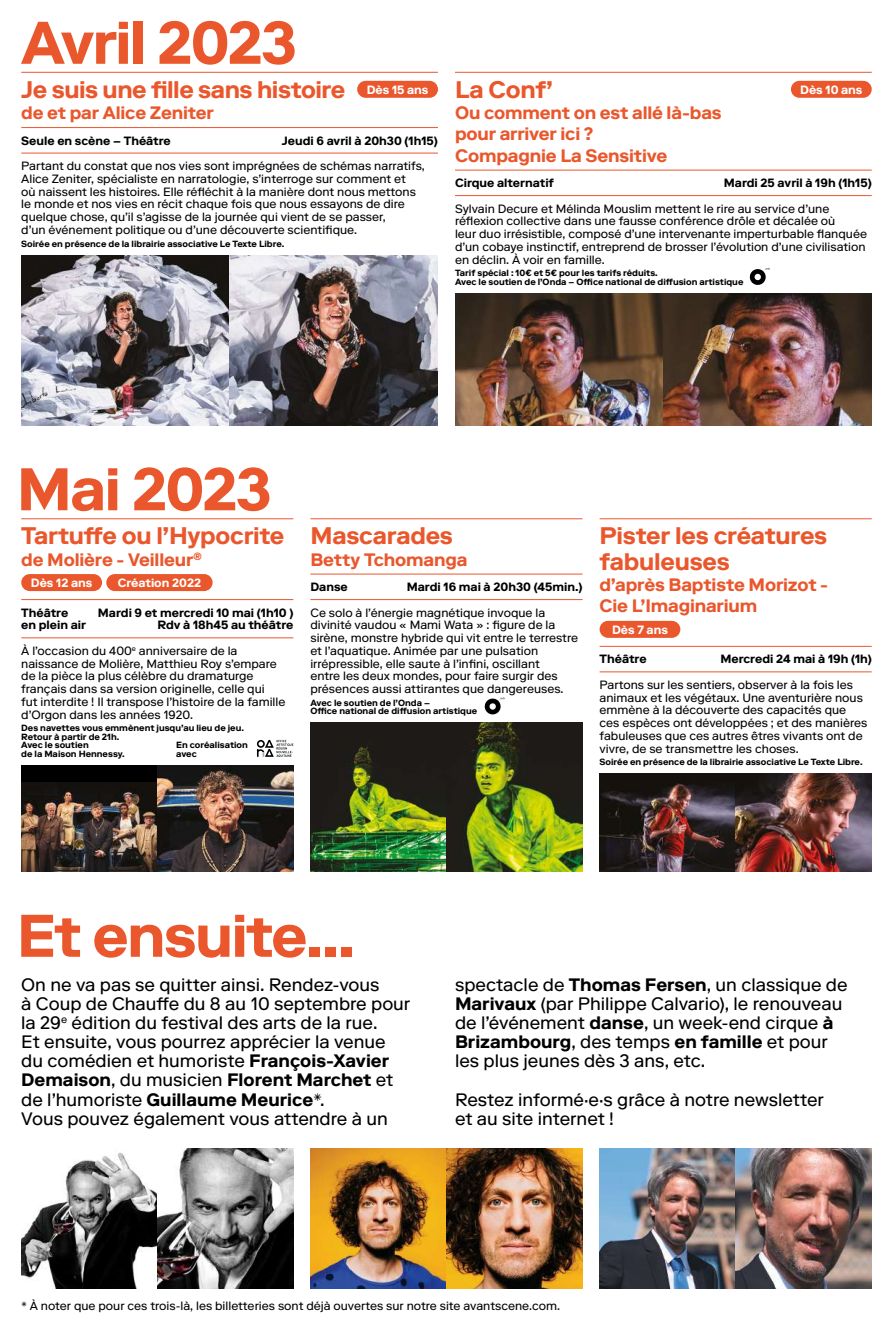
<style>
.page{position:relative;width:893px;height:1331px;background:#fff}
.page>*{position:absolute;margin:0;border:0;box-sizing:border-box;transform-origin:0 0}
.t1{font:700 60px "Riforma LL";letter-spacing:-.03em;color:#ea572c}
.t2{font:700 24px/25.5px "Riforma LL";letter-spacing:-.01em;color:#ea572c}
.t3{font:18px/19.2px "Riforma LL";color:#000}
.t4{font:700 18px/21.3px "Riforma LL";letter-spacing:-.01em;color:#ea572c}
.t5{font:12px/12.8px "Riforma LL";color:#000}
.t6{font:700 12px "Riforma LL";color:#000}
.t7{font:700 12px "Riforma LL";color:#fff}
.t8{font:700 9px/8.6px "Riforma LL";color:#000}
.s1{font-weight:700}
</style>
<div class="page">
<hr style="left:21px;top:153px;width:417px;height:1px;background:#ea572c">
<hr style="left:21px;top:127px;width:417px;height:1px;background:#ea572c">
<hr style="left:455px;top:170px;width:417px;height:1px;background:#ea572c">
<hr style="left:455px;top:195px;width:417px;height:1px;background:#ea572c">
<hr style="left:21px;top:638px;width:272px;height:1px;background:#ea572c">
<hr style="left:310px;top:599px;width:273px;height:1px;background:#ea572c">
<hr style="left:600px;top:672px;width:272px;height:1px;background:#ea572c">
<hr style="left:21px;top:599px;width:272px;height:1px;background:#ea572c">
<hr style="left:310px;top:574px;width:273px;height:1px;background:#ea572c">
<hr style="left:600px;top:646px;width:272px;height:1px;background:#ea572c">
<div style="left:21px;top:765px;width:136px;height:107px;background:#000"></div>
<img style="left:21px;top:782px;width:136px;height:90px">
<img style="left:600px;top:774px;width:272px;height:98px">
<img style="left:157px;top:765px;width:136px;height:107px">
<img style="left:455px;top:293px;width:417px;height:132px">
<hr style="left:21px;top:518px;width:272px;height:1px;background:#ea572c">
<hr style="left:310px;top:518px;width:273px;height:1px;background:#ea572c">
<hr style="left:600px;top:518px;width:272px;height:1px;background:#ea572c">
<img style="left:21px;top:255px;width:417px;height:170px">
<hr style="left:21px;top:72px;width:417px;height:1px;background:#ea572c">
<hr style="left:455px;top:72px;width:417px;height:1px;background:#ea572c">
<svg style="left:750px;top:268px;width:20px;height:17px"></svg>
<img style="left:21px;top:1148px;width:272px;height:140px">
<img style="left:310px;top:1148px;width:273px;height:140px">
<img style="left:600px;top:1148px;width:136px;height:140px">
<img style="left:736px;top:1148px;width:136px;height:140px">
<div style="left:106px;top:574px;width:107px;height:17px;background:#ea572c;border-radius:9px"></div>
<div style="left:21px;top:574px;width:81px;height:17px;background:#ea572c;border-radius:9px"></div>
<div style="left:600px;top:621px;width:80px;height:17px;background:#ea572c;border-radius:9px"></div>
<div style="left:791px;top:81px;width:81px;height:17px;background:#ea572c;border-radius:9px"></div>
<div style="left:357px;top:81px;width:81px;height:17px;background:#ea572c;border-radius:9px"></div>
<svg style="left:257px;top:740px;width:36px;height:17px"></svg>
<svg style="left:485px;top:697px;width:20px;height:17px"></svg>
<img style="left:310px;top:723px;width:273px;height:149px">
<h1 class="t1" style="left:21px;top:4px;width:277px">Avril 2023</h1>
<h2 class="t2" style="left:455px;top:76px;width:99px">La Conf’</h2>
<h3 class="t4" style="left:455px;top:102px;width:268px">Ou comment on est allé là-bas pour arriver ici ?<br>Compagnie La Sensitive</h3>
<h2 class="t2" style="left:21px;top:76px;width:325px">Je suis une fille sans histoire</h2>
<h3 class="t4" style="left:21px;top:102px;width:194px">de et par Alice Zeniter</h3>
<p class="t6" style="left:21px;top:133px;width:151px">Seule en scène – Théâtre</p>
<p class="t6" style="left:282px;top:133px;width:158px">Jeudi 6 avril à 20h30 (1h15)</p>
<p class="t7" style="left:367px;top:82px;width:63px">Dès 15 ans</p>
<p class="t7" style="left:800px;top:82px;width:64px">Dès 10 ans</p>
<p class="t5" style="left:21px;top:159px;width:405px">Partant du constat que nos vies sont imprégnées de schémas narratifs, Alice Zeniter, spécialiste en narratologie, s’interroge sur comment et<br>où naissent les histoires. Elle réfléchit à la manière dont nous mettons le monde et nos vies en récit chaque fois que nous essayons de dire quelque chose, qu’il s’agisse de la journée qui vient de se passer,<br>d’un événement politique ou d’une découverte scientifique.</p>
<p class="t8" style="left:21px;top:239px;width:265px">Soirée en présence de la librairie associative Le Texte Libre.</p>
<p class="t6" style="left:455px;top:175px;width:100px">Cirque alternatif</p>
<p class="t6" style="left:724px;top:175px;width:149px">Mardi 25 avril à 19h (1h15)</p>
<p class="t5" style="left:455px;top:202px;width:413px">Sylvain Decure et Mélinda Mouslim mettent le rire au service d’une réflexion collective dans une fausse conférence drôle et décalée où<br>leur duo irrésistible, composé d’une intervenante imperturbable flanquée d’un cobaye instinctif, entreprend de brosser l’évolution d’une civilisation en déclin. À voir en famille.</p>
<p class="t8" style="left:455px;top:269px;width:290px">Tarif spécial : 10€ et 5€ pour les tarifs réduits.<br>Avec le soutien de l’Onda – Office national de diffusion artistique</p>
<h1 class="t1" style="left:17px;top:451px;width:257px">Mai 2023</h1>
<h2 class="t2" style="left:21px;top:523px;width:265px">Tartuffe ou l’Hypocrite</h2>
<h3 class="t4" style="left:21px;top:548px;width:182px">de Molière - Veilleur<sup>®</sup></h3>
<p class="t7" style="left:31px;top:575px;width:63px">Dès 12 ans</p>
<p class="t7" style="left:118px;top:575px;width:85px">Création 2022</p>
<p class="t6" style="left:21px;top:605px;width:49px">Théâtre</p>
<p class="t6" style="left:98px;top:605px;width:197px">Mardi 9 et mercredi 10 mai (1h10 )</p>
<p class="t6" style="left:21px;top:617px;width:66px">en plein air</p>
<p class="t6" style="left:157px;top:617px;width:138px">Rdv à 18h45 au théâtre</p>
<p class="t5" style="left:21px;top:644px;width:266px">À l’occasion du 400<sup>e</sup> anniversaire de la naissance de Molière, Matthieu Roy s’empare de la pièce la plus célèbre du dramaturge français dans sa version originelle, celle qui<br>fut interdite ! Il transpose l’histoire de la famille d’Orgon dans les années 1920.</p>
<p class="t8" style="left:21px;top:724px;width:224px">Des navettes vous emmènent jusqu’au lieu de jeu.<br>Retour à partir de 21h.<br>Avec le soutien<br>de la Maison Hennessy.</p>
<p class="t8" style="left:176px;top:741px;width:73px">En coréalisation avec</p>
<h2 class="t2" style="left:310px;top:523px;width:144px">Mascarades</h2>
<h3 class="t4" style="left:310px;top:548px;width:159px">Betty Tchomanga</h3>
<p class="t6" style="left:310px;top:579px;width:39px">Danse</p>
<p class="t6" style="left:407px;top:579px;width:177px">Mardi 16 mai à 20h30 (45min.)</p>
<h2 class="t2" style="left:600px;top:523px;width:229px">Pister les créatures fabuleuses</h2>
<h3 class="t4" style="left:600px;top:574px;width:230px">d’après Baptiste Morizot -</h3>
<p class="t5" style="left:310px;top:606px;width:236px">Ce solo à l’énergie magnétique invoque la</p>
<h3 class="t4" style="left:600px;top:595px;width:159px">Cie L’Imaginarium</h3>
<p class="t5" style="left:310px;top:619px;width:269px">divinité vaudou « Mami Wata » : figure de la sirène, monstre hybride qui vit entre le terrestre et l’aquatique. Animée par une pulsation irrépressible, elle saute à l’infini, oscillant<br>entre les deux mondes, pour faire surgir des présences aussi attirantes que dangereuses.</p>
<p class="t8" style="left:310px;top:698px;width:168px">Avec le soutien de l’Onda –<br>Office national de diffusion artistique</p>
<p class="t7" style="left:612px;top:622px;width:57px">Dès 7 ans</p>
<p class="t6" style="left:600px;top:651px;width:49px">Théâtre</p>
<p class="t6" style="left:720px;top:651px;width:153px">Mercredi 24 mai à 19h (1h)</p>
<p class="t5" style="left:600px;top:678px;width:269px">Partons sur les sentiers, observer à la fois les animaux et les végétaux. Une aventurière nous emmène à la découverte des capacités que ces espèces ont développées ; et des manières fabuleuses que ces autres êtres vivants ont de vivre, de se transmettre les choses.</p>
<p class="t8" style="left:600px;top:758px;width:265px">Soirée en présence de la librairie associative Le Texte Libre.</p>
<h1 class="t1" style="left:17px;top:897px;width:340px">Et ensuite...</h1>
<p class="t3" style="left:21px;top:975px;width:391px">On ne va pas se quitter ainsi. Rendez-vous<br>à Coup de Chauffe du 8 au 10 septembre pour la 29<sup>e</sup> édition du festival des arts de la rue.<br>Et ensuite, vous pourrez apprécier la venue du comédien et humoriste <span class="s1">François-Xavier Demaison</span>, du musicien <span class="s1">Florent Marchet</span> et de l’humoriste <span class="s1">Guillaume Meurice</span>*.<br>Vous pouvez également vous attendre à un</p>
<h3 class="t3" style="left:455px;top:975px;width:394px">spectacle de <span class="s1">Thomas Fersen</span>, un classique de <span class="s1">Marivaux</span> (par Philippe Calvario), le renouveau de l’événement <span class="s1">danse</span>, un week-end cirque <span class="s1">à Brizambourg</span>, des temps <span class="s1">en famille</span> et pour les plus jeunes dès 3 ans, etc.</h3>
<h3 class="t3" style="left:455px;top:1089px;width:370px">Restez informé·e·s grâce à notre newsletter et au site internet !</h3>
<p class="t5" style="left:21px;top:1299px;width:540px">* À noter que pour ces trois-là, les billetteries sont déjà ouvertes sur notre site avantscene.com.</p>
</div>
